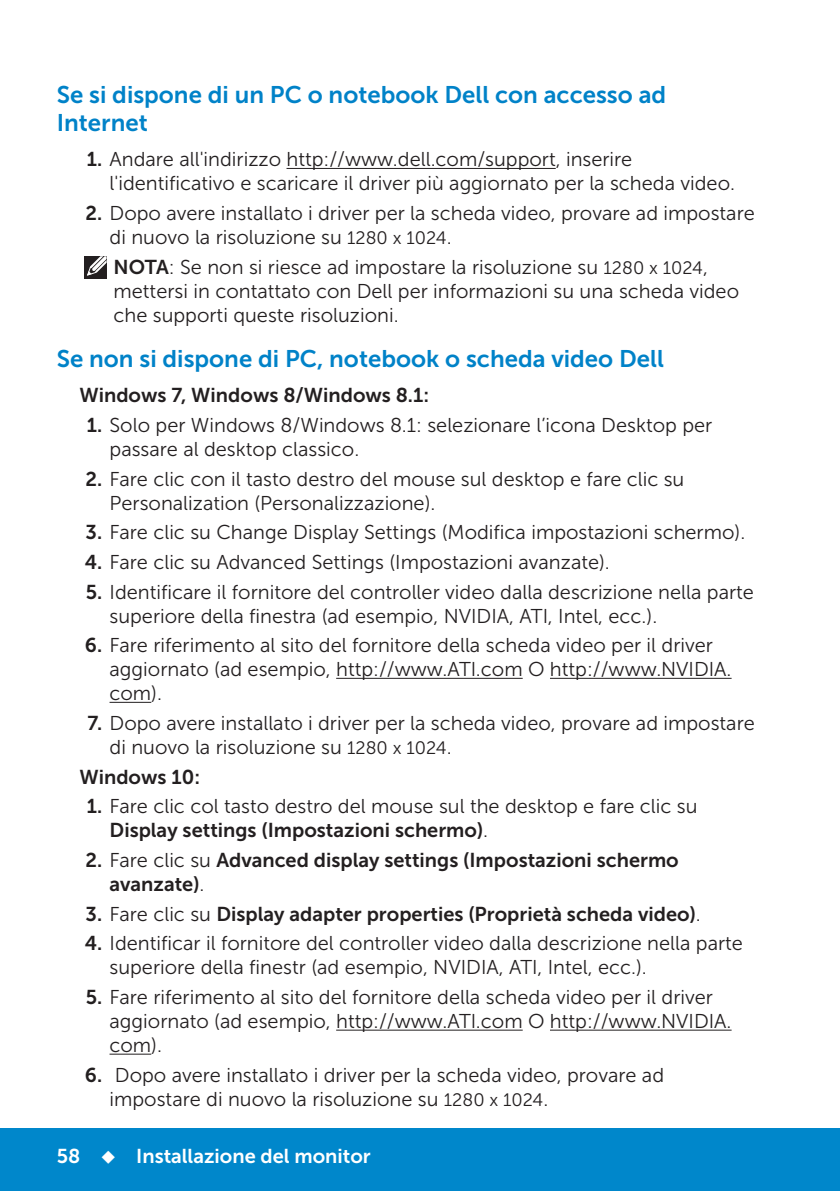
<style>
.page{position:relative;width:840px;height:1191px;background:#fff}
.page>*{position:absolute;margin:0;border:0;box-sizing:border-box;transform-origin:0 0}
.Head2{font:24px/28px "Museo Sans For Dell 700";color:#0082c8}
.Note{font:20px/24px "Museo Sans For Dell 300";color:#231f20}
.Paragraph{font:20px/24px "Museo Sans For Dell 700";color:#231f20}
.t1{font:20px "Museo Sans For Dell 700";color:#fff}
.s1{font-family:"Museo Sans For Dell 700"}
.s2{font-size:18px}
.s3{font-family:"Museo Sans For Dell 300"}
</style>
<div class="page">
<div style="left:0;top:1128px;width:839px;height:63px;background:#0087cb"></div>
<hr style="left:286px;top:168px;width:269px;height:1px;background:#231f20">
<hr style="left:336px;top:678px;width:186px;height:1px;background:#231f20">
<hr style="left:549px;top:678px;width:182px;height:1px;background:#231f20">
<hr style="left:109px;top:702px;width:42px;height:1px;background:#231f20">
<hr style="left:336px;top:1029px;width:186px;height:1px;background:#231f20">
<hr style="left:549px;top:1029px;width:182px;height:1px;background:#231f20">
<hr style="left:109px;top:1053px;width:42px;height:1px;background:#231f20">
<div style="left:84px;top:256px;width:22px;height:23px;background:#231f20"></div>
<svg style="left:87px;top:256px;width:20px;height:20px"></svg>
<p class="Head2" style="left:57px;top:81px;width:610px">Se si dispone di un PC o notebook Dell con accesso ad<br>Internet</p>
<p class="Note" style="left:109px;top:148px;width:626px;text-indent:-23px"><span class="s1">1.</span> Andare all'indirizzo http://www.dell.com/support, inserire l'identificativo e scaricare il driver più aggiornato per la scheda video.</p>
<p class="Note" style="left:109px;top:201px;width:646px;text-indent:-24px"><span class="s1">2.</span> Dopo avere installato i driver per la scheda video, provare ad impostare di nuovo la risoluzione su <span class="s2">1280 x 1024</span>.</p>
<p class="Note" style="left:113px;top:255px;width:626px"><span class="s1">NOTA</span>: Se non si riesce ad impostare la risoluzione su <span class="s2">1280 x 1024</span>, mettersi in contattato con Dell per informazioni su una scheda video che supporti queste risoluzioni.</p>
<p class="Head2" style="left:57px;top:344px;width:608px">Se non si dispone di PC, notebook o scheda video Dell</p>
<p class="Paragraph" style="left:79px;top:383px;width:351px">Windows 7, Windows 8/Windows 8.1:</p>
<p class="Note" style="left:109px;top:413px;width:604px;text-indent:-23px"><span class="s1">1.</span> Solo per Windows 8/Windows 8.1: selezionare l’icona Desktop per passare al desktop classico.</p>
<p class="Note" style="left:109px;top:467px;width:576px;text-indent:-24px"><span class="s1">2.</span> Fare clic con il tasto destro del mouse sul desktop e fare clic su<br>Personalization (Personalizzazione).</p>
<p class="Note" style="left:86px;top:520px;width:660px"><span class="s1">3.</span> Fare clic su Change Display Settings (Modifica impostazioni schermo).</p>
<p class="Note" style="left:85px;top:550px;width:526px"><span class="s1">4.</span> Fare clic su Advanced Settings (Impostazioni avanzate).</p>
<p class="Note" style="left:109px;top:580px;width:645px;text-indent:-24px"><span class="s1">5.</span> Identificare il fornitore del controller video dalla descrizione nella parte superiore della finestra (ad esempio, NVIDIA, ATI, Intel, ecc.).</p>
<p class="Note" style="left:109px;top:633px;width:623px;text-indent:-25px"><span class="s1">6.</span> Fare riferimento al sito del fornitore della scheda video per il driver aggiornato (ad esempio, http://www.ATI.com O http://www.NVIDIA. com).</p>
<p class="Note" style="left:109px;top:711px;width:646px;text-indent:-22px"><span class="s1">7.</span> Dopo avere installato i driver per la scheda video, provare ad impostare di nuovo la risoluzione su <span class="s2">1280 x 1024</span>.</p>
<p class="Paragraph" style="left:79px;top:764px;width:122px">Windows 10:</p>
<p class="Note" style="left:109px;top:794px;width:589px;text-indent:-23px"><span class="s1">1.</span> Fare clic col tasto destro del mouse sul the desktop e fare clic su<br><span class="s1">Display settings (Impostazioni schermo)</span>.</p>
<p class="Paragraph" style="left:109px;top:848px;width:570px;text-indent:-24px">2. <span class="s3">Fare clic su</span> Advanced display settings (Impostazioni schermo avanzate)<span class="s3">.</span></p>
<p class="Paragraph" style="left:86px;top:902px;width:616px">3. <span class="s3">Fare clic su</span> Display adapter properties (Proprietà scheda video)<span class="s3">.</span></p>
<p class="Note" style="left:109px;top:931px;width:634px;text-indent:-25px"><span class="s1">4.</span> Identificar il fornitore del controller video dalla descrizione nella parte superiore della finestr (ad esempio, NVIDIA, ATI, Intel, ecc.).</p>
<p class="Note" style="left:109px;top:985px;width:623px;text-indent:-24px"><span class="s1">5.</span> Fare riferimento al sito del fornitore della scheda video per il driver aggiornato (ad esempio, http://www.ATI.com O http://www.NVIDIA. com).</p>
<p class="Note" style="left:109px;top:1063px;width:555px;text-indent:-25px"><span class="s1">6.</span> Dopo avere installato i driver per la scheda video, provare ad impostare di nuovo la risoluzione su <span class="s2">1280 x 1024</span>.</p>
<p class="t1" style="left:57px;top:1144px;width:315px">58 ◆ Installazione del monitor</p>
</div>
